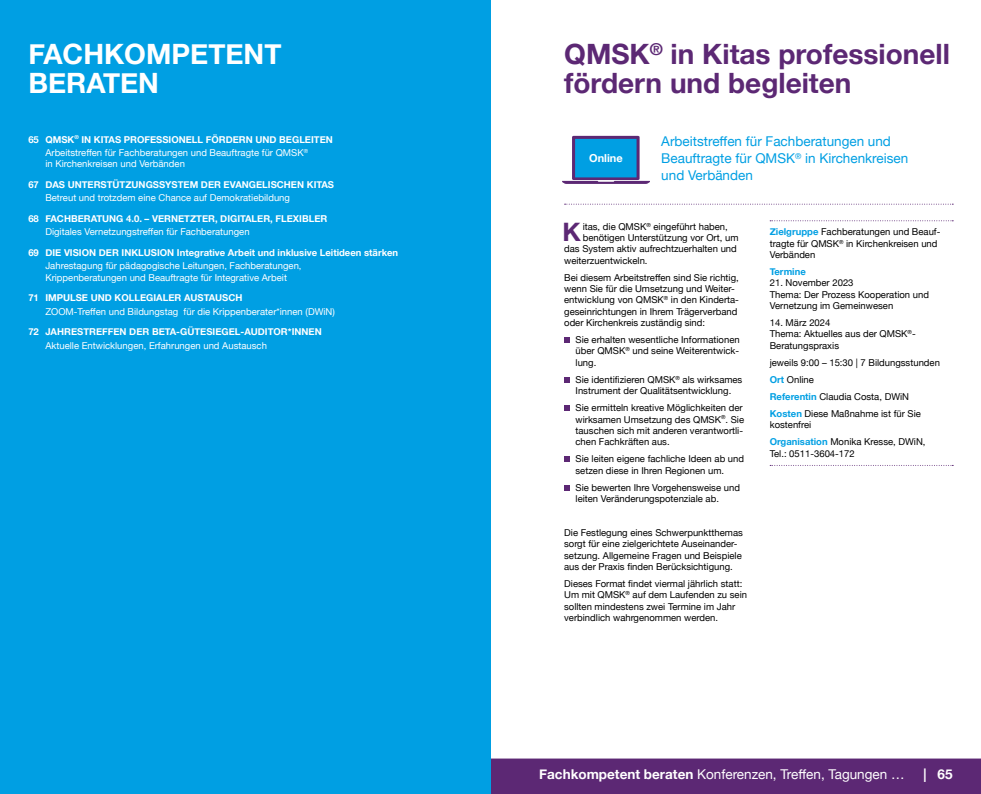
<style>
.page{position:relative;width:981px;height:794px;background:#fff}
.page>*{position:absolute;margin:0;border:0;box-sizing:border-box;transform-origin:0 0}
.t1{font:700 28px/28.3px "Helvetica Neue";color:#5c2874}
.t2{font:700 28px/28.3px "Helvetica Neue";color:#fff}
.t3{font:700 25.4px "Helvetica Neue";color:#5c2874}
.t4{font:13.5px/17px "Helvetica Neue";color:#009fe3}
.t5{font:13.5px "Helvetica Neue";color:#fff}
.t6{font:700 13.5px "Helvetica Neue";color:#fff}
.t7{font:700 11px "Helvetica Neue";color:#fff}
.t8{font:9.5px/11.3px "Helvetica Neue";color:#000}
.t9{font:9.5px/13.3px "Helvetica Neue";color:#fff}
.t10{font:700 9.5px "Helvetica Neue";color:#fff}
.t11{font:700 9.5px "Helvetica Neue";color:#009fe3}
.s1{font-weight:700}
.s2{font-weight:700;color:#009fe3}
</style>
<div class="page">
<svg style="left:564px;top:204px;width:389px;height:1px"></svg>
<div style="left:490px;top:758px;width:491px;height:36px;background:#5c2874"></div>
<div style="left:0;top:0;width:490px;height:794px;background:#009fe3"></div>
<svg style="left:564px;top:337px;width:6px;height:6px"></svg>
<svg style="left:564px;top:377px;width:6px;height:6px"></svg>
<svg style="left:564px;top:405px;width:6px;height:6px"></svg>
<svg style="left:564px;top:456px;width:6px;height:6px"></svg>
<svg style="left:564px;top:485px;width:6px;height:5px"></svg>
<svg style="left:770px;top:220px;width:183px;height:1px"></svg>
<svg style="left:770px;top:465px;width:183px;height:1px"></svg>
<svg style="left:562px;top:136px;width:88px;height:48px"></svg>
<h1 class="t2" style="left:28px;top:41px;width:255px">FACHKOMPETENT<br>BERATEN</h1>
<p class="t9" style="left:45px;top:133px;width:289px;text-indent:-17px"><span class="s1">65 QMSK</span><sup>®</sup> <span class="s1">IN KITAS PROFESSIONELL FÖRDERN UND BEGLEITEN<br></span>Arbeitstreffen für Fachberatungen und Beauftragte für QMSK<sup>®</sup></p>
<p class="t9" style="left:45px;top:158px;width:141px">in Kirchenkreisen und Verbänden</p>
<p class="t10" style="left:28px;top:177px;width:307px">67 DAS UNTERSTÜTZUNGSSYSTEM DER EVANGELISCHEN KITAS</p>
<p class="t9" style="left:45px;top:192px;width:246px">Betreut und trotzdem eine Chance auf Demokratiebildung</p>
<p class="t10" style="left:28px;top:211px;width:301px">68 FACHBERATUNG 4.0. – VERNETZTER, DIGITALER, FLEXIBLER</p>
<p class="t9" style="left:45px;top:226px;width:206px">Digitales Vernetzungstreffen für Fachberatungen</p>
<p class="t10" style="left:28px;top:245px;width:371px">69 DIE VISION DER INKLUSION Integrative Arbeit und inklusive Leitideen stärken</p>
<p class="t9" style="left:45px;top:261px;width:258px;line-height:11.3px">Jahrestagung für pädagogische Leitungen, Fachberatungen,<br>Krippenberatungen und Beauftragte für Integrative Arbeit</p>
<p class="t10" style="left:28px;top:290px;width:216px">71 IMPULSE UND KOLLEGIALER AUSTAUSCH</p>
<p class="t9" style="left:45px;top:305px;width:291px">ZOOM-Treffen und Bildungstag für die Krippenberater*innen (DWiN)</p>
<p class="t10" style="left:28px;top:325px;width:295px">72 JAHRESTREFFEN DER BETA-GÜTESIEGEL-AUDITOR*INNEN</p>
<p class="t9" style="left:45px;top:339px;width:223px">Aktuelle Entwicklungen, Erfahrungen und Austausch</p>
<h1 class="t1" style="left:564px;top:41px;width:387px">QMSK<sup>®</sup> in Kitas professionell fördern und begleiten</h1>
<h3 class="t4" style="left:661px;top:134px;width:248px">Arbeitstreffen für Fachberatungen und<br>Beauftragte für QMSK<sup>®</sup> in Kirchenkreisen und Verbänden</h3>
<p class="t7" style="left:589px;top:150px;width:35px">Online</p>
<h2 class="t3" style="left:562px;top:212px;width:20px">K</h2>
<p class="t8" style="left:583px;top:221px;width:147px">itas, die QMSK<sup>®</sup> eingeführt haben,</p>
<p class="t8" style="left:583px;top:232px;width:157px">benötigen Unterstützung vor Ort, um</p>
<p class="t8" style="left:564px;top:244px;width:174px">das System aktiv aufrechtzuerhalten und</p>
<p class="t8" style="left:564px;top:255px;width:85px">weiterzuentwickeln.</p>
<p class="t8" style="left:564px;top:272px;width:176px">Bei diesem Arbeitstreffen sind Sie richtig, wenn Sie für die Umsetzung und Weiter&shy;entwicklung von QMSK<sup>®</sup> in den Kinderta&shy;geseinrichtungen in Ihrem Trägerverband oder Kirchenkreis zuständig sind:</p>
<p class="t8" style="left:575px;top:335px;width:166px;text-align:justify">Sie erhalten wesentliche Informationen über QMSK<sup>®</sup> und seine Weiterentwick&shy;lung.</p>
<p class="t8" style="left:575px;top:374px;width:168px">Sie identifizieren QMSK<sup>®</sup> als wirksames<br>Instrument der Qualitätsentwicklung.</p>
<p class="t8" style="left:575px;top:403px;width:170px">Sie ermitteln kreative Möglichkeiten der wirksamen Umsetzung des QMSK<sup>®</sup>. Sie tauschen sich mit anderen verantwortli&shy;chen Fachkräften aus.</p>
<p class="t8" style="left:575px;top:454px;width:170px">Sie leiten eigene fachliche Ideen ab und setzen diese in Ihren Regionen um.</p>
<p class="t8" style="left:575px;top:482px;width:166px">Sie bewerten Ihre Vorgehensweise und leiten Veränderungspotenziale ab.</p>
<p class="t8" style="left:564px;top:527px;width:180px">Die Festlegung eines Schwerpunktthemas sorgt für eine zielgerichtete Auseinander&shy;setzung. Allgemeine Fragen und Beispiele aus der Praxis finden Berücksichtigung.</p>
<p class="t8" style="left:564px;top:578px;width:184px">Dieses Format findet viermal jährlich statt:<br>Um mit QMSK<sup>®</sup> auf dem Laufenden zu sein sollten mindestens zwei Termine im Jahr verbindlich wahrgenommen werden.</p>
<p class="t8" style="left:770px;top:227px;width:172px"><span class="s2">Zielgruppe</span> Fachberatungen und Beauf&shy;tragte für QMSK<sup>®</sup> in Kirchenkreisen und<br>Verbänden</p>
<p class="t11" style="left:770px;top:264px;width:38px">Termine</p>
<p class="t8" style="left:770px;top:278px;width:161px">21. November 2023<br>Thema: Der Prozess Kooperation und<br>Vernetzung im Gemeinwesen</p>
<p class="t8" style="left:770px;top:318px;width:147px">14. März 2024<br>Thema: Aktuelles aus der QMSK<sup>®</sup>-<br>Beratungspraxis</p>
<p class="t8" style="left:770px;top:354px;width:172px;line-height:17px">jeweils 9:00 – 15:30 | 7 Bildungsstunden<br><span class="s2">Ort</span> Online<br><span class="s2">Referentin</span> Claudia Costa, DWiN<br><span class="s2">Kosten</span> Diese Maßnahme ist für Sie</p>
<p class="t8" style="left:770px;top:417px;width:157px;line-height:17px">kostenfrei<br><span class="s2">Organisation</span> Monika Kresse, DWiN,</p>
<p class="t8" style="left:770px;top:448px;width:87px">Tel.: 0511-3604-172</p>
<h3 class="t5" style="left:539px;top:764px;width:367px"><span class="s1">Fachkompetent beraten</span> Konferenzen, Treffen, Tagungen …</h3>
<h3 class="t6" style="left:923px;top:763px;width:45px">| 6565</h3>
</div>
